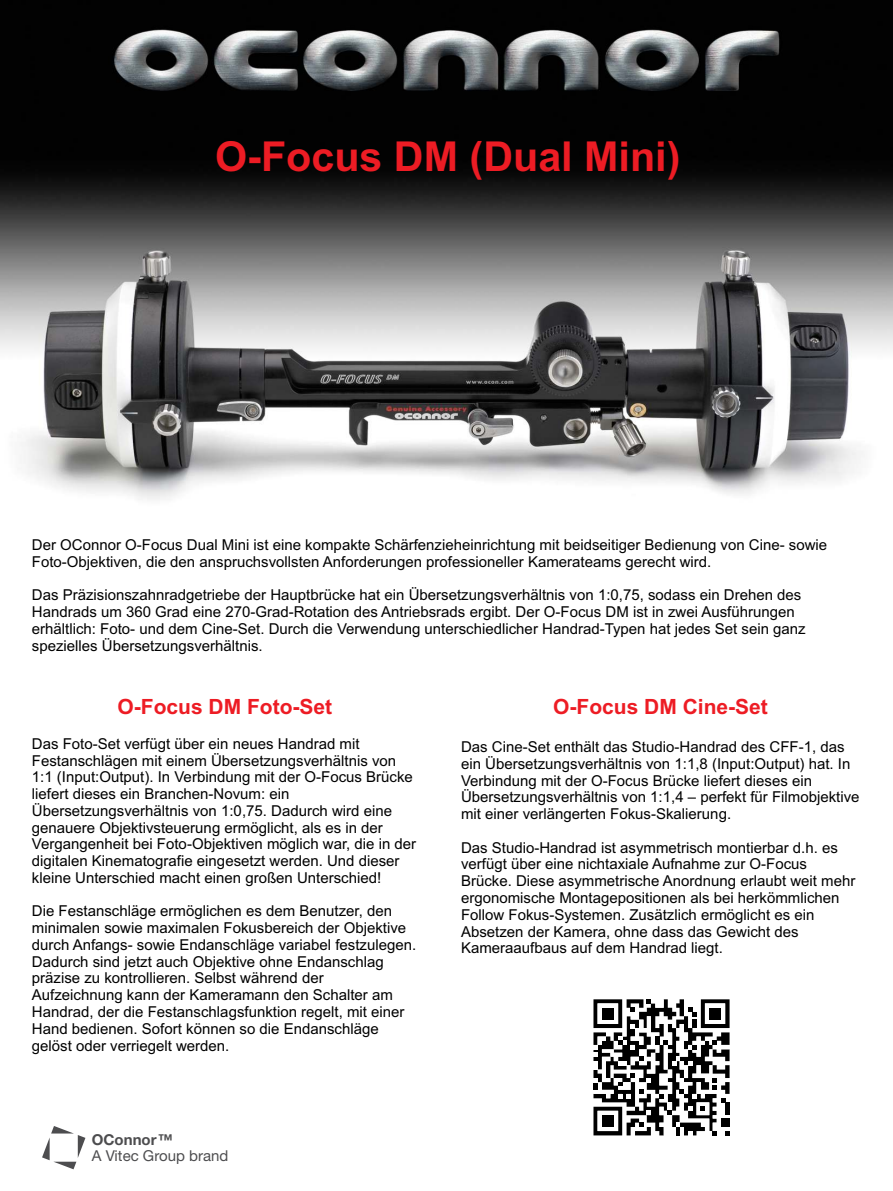
<style>
.page{position:relative;width:893px;height:1191px;background:#fff}
.page>*{position:absolute;margin:0;border:0;box-sizing:border-box;transform-origin:0 0}
.t1{font:700 41.25px "Arial";color:#ed1c24}
.t2{font:700 21px "Arial";color:#ed1c24}
.t3{font:15px/16.8px "Arial";color:#000}
.t4{font:15px "Helvetica Neue";color:#4d4d4f}
.t5{font:700 15px "Helvetica Neue";color:#4d4d4f}
</style>
<div class="page">
<svg style="left:593px;top:999px;width:137px;height:136px"></svg>
<img style="left:0;top:0;width:893px;height:500px">
<svg style="left:42px;top:1126px;width:43px;height:43px"></svg>
<h1 class="t1" style="left:215px;top:141px;width:467px">O-Focus DM (Dual Mini)</h1>
<p class="t3" style="left:32px;top:537px;width:797px">Der OConnor O-Focus Dual Mini ist eine kompakte Schärfenzieheinrichtung mit beidseitiger Bedienung von Cine- sowie<br>Foto-Objektiven, die den anspruchsvollsten Anforderungen professioneller Kamerateams gerecht wird.</p>
<p class="t3" style="left:32px;top:588px;width:775px">Das Präzisionszahnradgetriebe der Hauptbrücke hat ein Übersetzungsverhältnis von 1:0,75, sodass ein Drehen des Handrads um 360 Grad eine 270-Grad-Rotation des Antriebsrads ergibt. Der O-Focus DM ist in zwei Ausführungen erhältlich: Foto- und dem Cine-Set. Durch die Verwendung unterschiedlicher Handrad-Typen hat jedes Set sein ganz spezielles Übersetzungsverhältnis.</p>
<h2 class="t2" style="left:118px;top:698px;width:216px">O-Focus DM Foto-Set</h2>
<p class="t3" style="left:32px;top:736px;width:386px">Das Foto-Set verfügt über ein neues Handrad mit Festanschlägen mit einem Übersetzungsverhältnis von 1:1 (Input:Output). In Verbindung mit der O-Focus Brücke liefert dieses ein Branchen-Novum: ein Übersetzungsverhältnis von 1:0,75. Dadurch wird eine genauere Objektivsteuerung ermöglicht, als es in der Vergangenheit bei Foto-Objektiven möglich war, die in der digitalen Kinematografie eingesetzt werden. Und dieser kleine Unterschied macht einen großen Unterschied!</p>
<p class="t3" style="left:32px;top:904px;width:386px">Die Festanschläge ermöglichen es dem Benutzer, den minimalen sowie maximalen Fokusbereich der Objektive durch Anfangs- sowie Endanschläge variabel festzulegen.<br>Dadurch sind jetzt auch Objektive ohne Endanschlag präzise zu kontrollieren. Selbst während der Aufzeichnung kann der Kameramann den Schalter am Handrad, der die Festanschlagsfunktion regelt, mit einer Hand bedienen. Sofort können so die Endanschläge gelöst oder verriegelt werden.</p>
<p class="t5" style="left:92px;top:1133px;width:83px">OConnor™</p>
<p class="t4" style="left:92px;top:1149px;width:138px">A Vitec Group brand</p>
<h2 class="t2" style="left:553px;top:698px;width:216px">O-Focus DM Cine-Set</h2>
<p class="t3" style="left:461px;top:740px;width:400px">Das Cine-Set enthält das Studio-Handrad des CFF-1, das ein Übersetzungsverhältnis von 1:1,8 (Input:Output) hat. In Verbindung mit der O-Focus Brücke liefert dieses ein Übersetzungsverhältnis von 1:1,4 – perfekt für Filmobjektive mit einer verlängerten Fokus-Skalierung.</p>
<p class="t3" style="left:461px;top:840px;width:396px">Das Studio-Handrad ist asymmetrisch montierbar d.h. es verfügt über eine nichtaxiale Aufnahme zur O-Focus Brücke. Diese asymmetrische Anordnung erlaubt weit mehr ergonomische Montagepositionen als bei herkömmlichen Follow Fokus-Systemen. Zusätzlich ermöglicht es ein Absetzen der Kamera, ohne dass das Gewicht des Kameraaufbaus auf dem Handrad liegt.</p>
</div>
